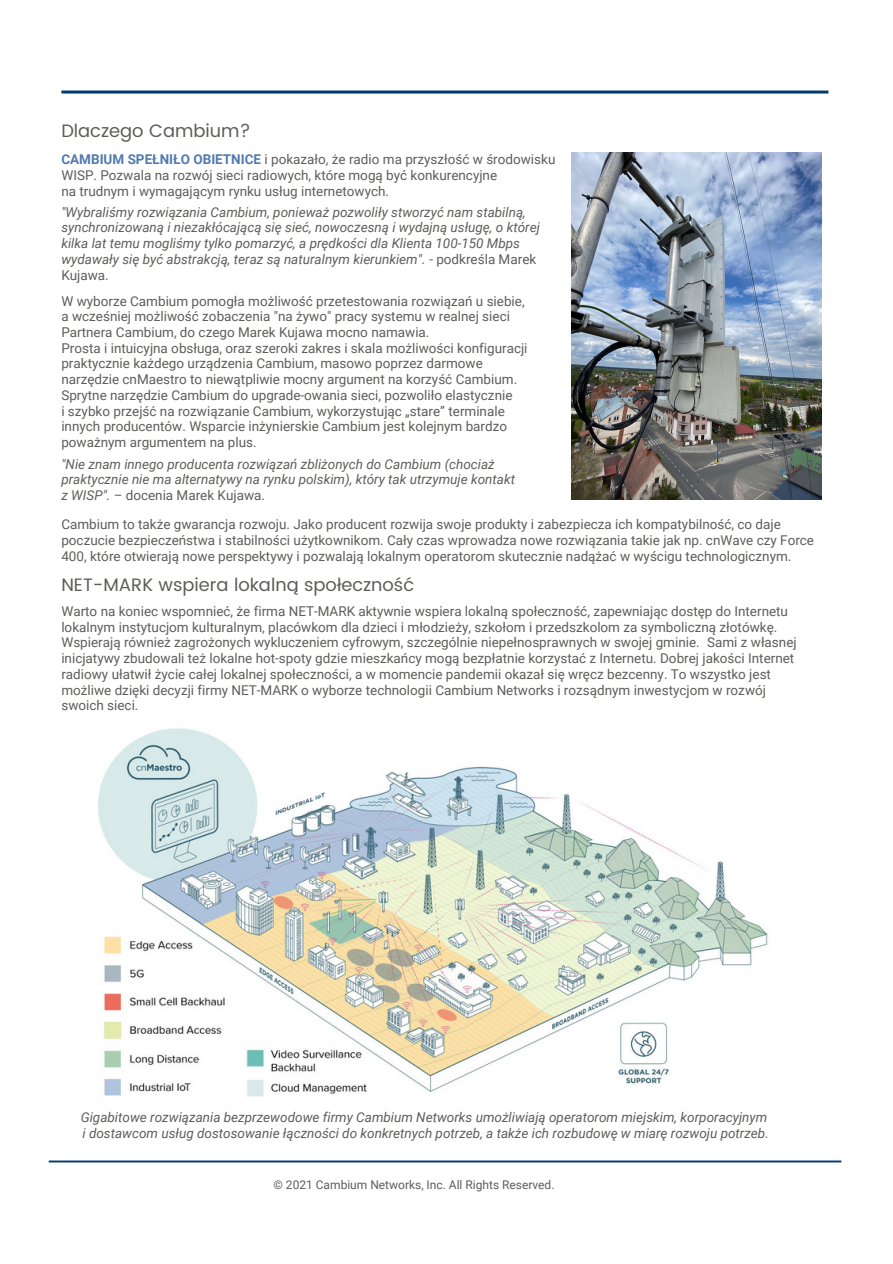
<style>
.page{position:relative;width:893px;height:1264px;background:#fff}
.page>*{position:absolute;margin:0;border:0;box-sizing:border-box;transform-origin:0 0}
.t1{font:18px "Poppins";color:#5d5e5b}
.t2{font:13.5px/15.8px "Roboto";color:#5d5e5b}
.t3{font:italic 13.5px/15.8px "Roboto";color:#5d5e5b}
.t4{font:12px "Roboto";color:#5d5e5b}
.s1{font-weight:700;color:#527aaf}
.s2{font-style:normal}
</style>
<div class="page">
<svg style="left:61px;top:90px;width:767px;height:3px;background:#2c5b88"></svg>
<svg style="left:49px;top:1160px;width:792px;height:2px;background:#446e96"></svg>
<img style="left:98px;top:728px;width:671px;height:369px">
<img style="left:571px;top:152px;width:250px;height:348px">
<h1 class="t1" style="left:61px;top:121px;width:191px">Dlaczego Cambium?</h1>
<p class="t2" style="left:61px;top:152px;width:495px"><span class="s1">CAMBIUM SPEŁNIŁO OBIETNICE</span> i pokazało, że radio ma przyszłość w środowisku<br>WISP. Pozwala na rozwój sieci radiowych, które mogą być konkurencyjne<br>na trudnym i wymagającym rynku usług internetowych.</p>
<p class="t3" style="left:61px;top:204px;width:480px">"Wybraliśmy rozwiązania Cambium, ponieważ pozwoliły stworzyć nam stabilną, synchronizowaną i niezakłócającą się sieć, nowoczesną i wydajną usługę, o której kilka lat temu mogliśmy tylko pomarzyć, a prędkości dla Klienta 100-150 Mbps wydawały się być abstrakcją, teraz są naturalnym kierunkiem". <span class="s2">- podkreśla Marek Kujawa.</span></p>
<p class="t2" style="left:61px;top:293px;width:467px">W wyborze Cambium pomogła możliwość przetestowania rozwiązań u siebie, a wcześniej możliwość zobaczenia "na żywo" pracy systemu w realnej sieci Partnera Cambium, do czego Marek Kujawa mocno namawia.<br>Prosta i intuicyjna obsługa, oraz szeroki zakres i skala możliwości konfiguracji praktycznie każdego urządzenia Cambium, masowo poprzez darmowe narzędzie cnMaestro to niewątpliwie mocny argument na korzyść Cambium.<br>Sprytne narzędzie Cambium do upgrade-owania sieci, pozwoliło elastycznie<br>i szybko przejść na rozwiązanie Cambium, wykorzystując „stare” terminale innych producentów. Wsparcie inżynierskie Cambium jest kolejnym bardzo poważnym argumentem na plus.</p>
<p class="t3" style="left:61px;top:456px;width:455px">"Nie znam innego producenta rozwiązań zbliżonych do Cambium (chociaż praktycznie nie ma alternatywy na rynku polskim), który tak utrzymuje kontakt z WISP". – <span class="s2">docenia Marek Kujawa.</span></p>
<p class="t2" style="left:61px;top:517px;width:754px">Cambium to także gwarancja rozwoju. Jako producent rozwija swoje produkty i zabezpiecza ich kompatybilność, co daje poczucie bezpieczeństwa i stabilności użytkownikom. Cały czas wprowadza nowe rozwiązania takie jak np. cnWave czy Force<br>400, które otwierają nowe perspektywy i pozwalają lokalnym operatorom skutecznie nadążać w wyścigu technologicznym.</p>
<h1 class="t1" style="left:61px;top:574px;width:354px">NET-MARK wspiera lokalną społeczność</h1>
<p class="t2" style="left:61px;top:603px;width:736px">Warto na koniec wspomnieć, że firma NET-MARK aktywnie wspiera lokalną społeczność, zapewniając dostęp do Internetu lokalnym instytucjom kulturalnym, placówkom dla dzieci i młodzieży, szkołom i przedszkolom za symboliczną złotówkę.<br>Wspierają również zagrożonych wykluczeniem cyfrowym, szczególnie niepełnosprawnych w swojej gminie. Sami z własnej inicjatywy zbudowali też lokalne hot-spoty gdzie mieszkańcy mogą bezpłatnie korzystać z Internetu. Dobrej jakości Internet radiowy ułatwił życie całej lokalnej społeczności, a w momencie pandemii okazał się wręcz bezcenny. To wszystko jest możliwe dzięki decyzji firmy NET-MARK o wyborze technologii Cambium Networks i rozsądnym inwestycjom w rozwój swoich sieci.</p>
<p class="t3" style="left:81px;top:1109px;width:689px">Gigabitowe rozwiązania bezprzewodowe firmy Cambium Networks umożliwiają operatorom miejskim, korporacyjnym i dostawcom usług dostosowanie łączności do konkretnych potrzeb, a także ich rozbudowę w miarę rozwoju potrzeb.</p>
<p class="t4" style="left:273px;top:1178px;width:282px">© 2021 Cambium Networks, Inc. All Rights Reserved.</p>
</div>
